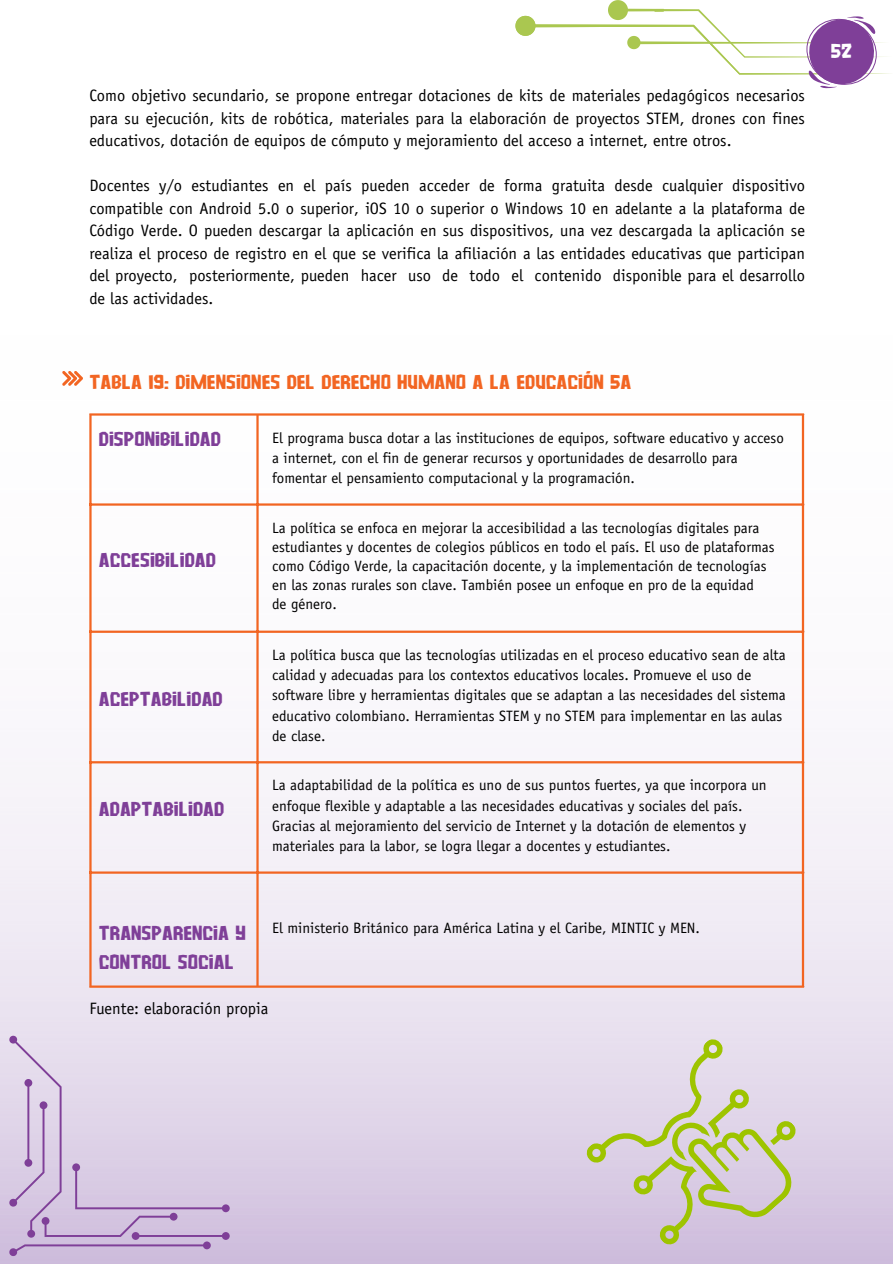
<style>
.page{position:relative;width:893px;height:1264px;background:#fff}
.page>*{position:absolute;margin:0;border:0;box-sizing:border-box;transform-origin:0 0}
.t1{font:21px/29.2px "Unique";color:#7f3f98}
.t2{font:21px "Unique";color:#f26522}
.t3{font:21px "Unique";color:#fff}
.t4{font:16.5px/22.5px "Officina Sans Std";color:#000;text-align:justify}
.t5{font:15px/20.2px "Officina Sans Std";color:#000}
</style>
<div class="page">
<svg style="left:515px;top:0;width:375px;height:89px"></svg>
<img style="left:0;top:385px;width:892px;height:878px">
<hr style="left:89px;top:415px;width:3px;height:570px;background:#f26522">
<hr style="left:256px;top:415px;width:2px;height:570px;background:#f26522">
<hr style="left:801px;top:415px;width:3px;height:570px;background:#f26522">
<hr style="left:89px;top:413px;width:715px;height:2px;background:#f26522">
<hr style="left:89px;top:503px;width:715px;height:2px;background:#f26522">
<hr style="left:89px;top:630px;width:715px;height:3px;background:#f26522">
<hr style="left:89px;top:761px;width:715px;height:2px;background:#f26522">
<hr style="left:89px;top:871px;width:715px;height:2px;background:#f26522">
<hr style="left:89px;top:985px;width:715px;height:2px;background:#f26522">
<svg style="left:62px;top:371px;width:21px;height:14px"></svg>
<svg style="left:9px;top:1035px;width:220px;height:221px;background:#d7c9e2"></svg>
<svg style="left:583px;top:1035px;width:218px;height:213px;background:#d5cfca"></svg>
<p class="t4" style="left:89px;top:86px;width:717px">Como objetivo secundario, se propone entregar dotaciones de kits de materiales pedagógicos necesarios para su ejecución, kits de robótica, materiales para la elaboración de proyectos STEM, drones con fines educativos, dotación de equipos de cómputo y mejoramiento del acceso a internet, entre otros.</p>
<p class="t4" style="left:89px;top:176px;width:717px">Docentes y/o estudiantes en el país pueden acceder de forma gratuita desde cualquier dispositivo compatible con Android 5.0 o superior, iOS 10 o superior o Windows 10 en adelante a la plataforma de Código Verde. O pueden descargar la aplicación en sus dispositivos, una vez descargada la aplicación se realiza el proceso de registro en el que se verifica la afiliación a las entidades educativas que participan del proyecto, posteriormente, pueden hacer uso de todo el contenido disponible para el desarrollo de las actividades.</p>
<p class="t2" style="left:89px;top:372px;width:543px">TABLA 19: DIMENSIONES DEL DERECHO HUMANO A LA EDUCACIÓN 5A</p>
<p class="t1" style="left:99px;top:425px;width:124px">DISPONIBILIDAD</p>
<p class="t1" style="left:99px;top:546px;width:118px">ACCESIBILIDAD</p>
<p class="t1" style="left:99px;top:685px;width:125px">ACEPTABILIDAD</p>
<p class="t1" style="left:99px;top:794px;width:127px">ADAPTABILIDAD</p>
<p class="t5" style="left:272px;top:429px;width:513px">El programa busca dotar a las instituciones de equipos, software educativo y acceso a internet, con el fin de generar recursos y oportunidades de desarrollo para fomentar el pensamiento computacional y la programación.</p>
<p class="t5" style="left:272px;top:519px;width:504px;line-height:19.2px">La política se enfoca en mejorar la accesibilidad a las tecnologías digitales para estudiantes y docentes de colegios públicos en todo el país. El uso de plataformas como Código Verde, la capacitación docente, y la implementación de tecnologías</p>
<p class="t5" style="left:272px;top:576px;width:483px">en las zonas rurales son clave. También posee un enfoque en pro de la equidad</p>
<h1 class="t5" style="left:272px;top:595px;width:66px">de género.</h1>
<p class="t5" style="left:272px;top:646px;width:515px">La política busca que las tecnologías utilizadas en el proceso educativo sean de alta calidad y adecuadas para los contextos educativos locales. Promueve el uso de software libre y herramientas digitales que se adaptan a las necesidades del sistema educativo colombiano. Herramientas STEM y no STEM para implementar en las aulas de clase.</p>
<p class="t5" style="left:272px;top:777px;width:496px">La adaptabilidad de la política es uno de sus puntos fuertes, ya que incorpora un enfoque flexible y adaptable a las necesidades educativas y sociales del país.<br>Gracias al mejoramiento del servicio de Internet y la dotación de elementos y materiales para la labor, se logra llegar a docentes y estudiantes.</p>
<p class="t3" style="left:830px;top:41px;width:23px">52</p>
<p class="t5" style="left:272px;top:919px;width:429px">El ministerio Británico para América Latina y el Caribe, MINTIC y MEN.</p>
<h1 class="t1" style="left:99px;top:918px;width:148px">TRANSPARENCIA Y<br>CONTROL SOCIAL</h1>
<h1 class="t4" style="left:89px;top:999px;width:180px">Fuente: elaboración propia</h1>
</div>
